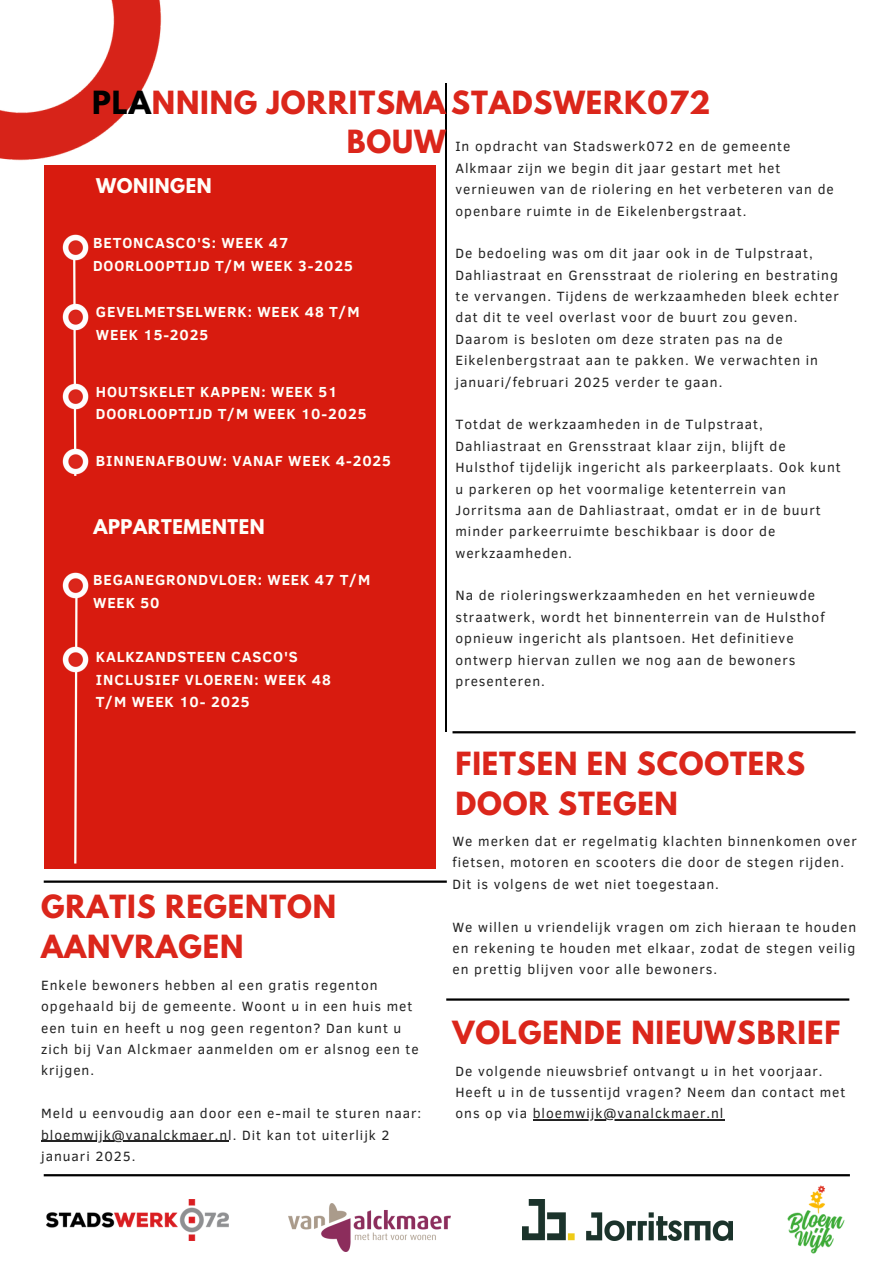
<style>
.page{position:relative;width:894px;height:1264px;background:#fff}
.page>*{position:absolute;margin:0;border:0;box-sizing:border-box;transform-origin:0 0}
.t1{font:700 28.35px/39.3px "League Spartan";letter-spacing:.03em;color:#db261b}
.t2{font:700 18px "League Spartan";letter-spacing:.03em;color:#fffff9}
.t3{font:700 15px/22.5px "Clear Sans";letter-spacing:.06em;color:#fffff9}
.t4{font:13.8px/21.3px "Clear Sans";letter-spacing:.07em;color:#222}
.s1{color:#000}
</style>
<div class="page">
<hr style="left:44px;top:1174px;width:805px;height:2px;background:#000">
<img style="left:0;top:0;width:162px;height:161px">
<img style="left:787px;top:1185px;width:58px;height:69px">
<img style="left:288px;top:1203px;width:162px;height:48px">
<img style="left:46px;top:1199px;width:183px;height:41px">
<img style="left:522px;top:1199px;width:209px;height:41px">
<hr style="left:44px;top:880px;width:402px;height:2px;background:#000">
<hr style="left:446px;top:998px;width:403px;height:2px;background:#000">
<hr style="left:452px;top:731px;width:403px;height:2px;background:#000">
<hr style="left:445px;top:84px;width:1px;height:648px;background:#000">
<hr style="left:41px;top:1140px;width:187px;height:1px;background:#222">
<hr style="left:532px;top:1119px;width:192px;height:1px;background:#222">
<div style="left:44px;top:165px;width:391px;height:704px;background:#d81b0f"></div>
<svg style="left:73px;top:262px;width:4px;height:186px"></svg>
<img style="left:62px;top:234px;width:27px;height:28px">
<img style="left:62px;top:303px;width:27px;height:28px">
<img style="left:62px;top:382px;width:27px;height:28px">
<img style="left:62px;top:448px;width:27px;height:28px">
<img style="left:62px;top:572px;width:27px;height:26px">
<svg style="left:73px;top:594px;width:6px;height:270px"></svg>
<img style="left:62px;top:645px;width:27px;height:29px">
<p class="t1" style="left:92px;top:86px;width:619px;text-align:center"><span class="s1">PLA</span>NNING JORRITSMA STADSWERK072<br>BOUW</p>
<p class="t4" style="left:455px;top:135px;width:380px">In opdracht van Stadswerk072 en de gemeente Alkmaar zijn we begin dit jaar gestart met het vernieuwen van de riolering en het verbeteren van de openbare ruimte in de Eikelenbergstraat.</p>
<p class="t4" style="left:455px;top:242px;width:385px">De bedoeling was om dit jaar ook in de Tulpstraat, Dahliastraat en Grensstraat de riolering en bestrating te vervangen. Tijdens de werkzaamheden bleek echter dat dit te veel overlast voor de buurt zou geven.<br>Daarom is besloten om deze straten pas na de Eikelenbergstraat aan te pakken. We verwachten in januari/februari 2025 verder te gaan.</p>
<p class="t4" style="left:455px;top:413px;width:386px">Totdat de werkzaamheden in de Tulpstraat, Dahliastraat en Grensstraat klaar zijn, blijft de Hulsthof tijdelijk ingericht als parkeerplaats. Ook kunt u parkeren op het voormalige ketenterrein van Jorritsma aan de Dahliastraat, omdat er in de buurt minder parkeerruimte beschikbaar is door de werkzaamheden.</p>
<p class="t4" style="left:455px;top:584px;width:370px">Na de rioleringswerkzaamheden en het vernieuwde straatwerk, wordt het binnenterrein van de Hulsthof opnieuw ingericht als plantsoen. Het definitieve ontwerp hiervan zullen we nog aan de bewoners presenteren.</p>
<p class="t2" style="left:96px;top:177px;width:117px">WONINGEN</p>
<h3 class="t3" style="left:93px;top:231px;width:261px">BETONCASCO'S: WEEK 47<br>DOORLOOPTIJD T/M WEEK 3-2025</h3>
<h3 class="t3" style="left:96px;top:300px;width:265px">GEVELMETSELWERK: WEEK 48 T/M<br>WEEK 15-2025</h3>
<h3 class="t3" style="left:96px;top:379px;width:272px">HOUTSKELET KAPPEN: WEEK 51<br>DOORLOOPTIJD T/M WEEK 10-2025</h3>
<h2 class="t3" style="left:96px;top:448px;width:296px">BINNENAFBOUW: VANAF WEEK 4-2025</h2>
<p class="t2" style="left:93px;top:518px;width:173px">APPARTEMENTEN</p>
<h3 class="t3" style="left:93px;top:568px;width:278px">BEGANEGRONDVLOER: WEEK 47 T/M<br>WEEK 50</h3>
<p class="t3" style="left:96px;top:645px;width:236px">KALKZANDSTEEN CASCO'S<br>INCLUSIEF VLOEREN: WEEK 48<br>T/M WEEK 10- 2025</p>
<h1 class="t1" style="left:41px;top:891px;width:296px">GRATIS REGENTON<br>AANVRAGEN</h1>
<h1 class="t4" style="left:41px;top:973px;width:379px">Enkele bewoners hebben al een gratis regenton opgehaald bij de gemeente. Woont u in een huis met een tuin en heeft u nog geen regenton? Dan kunt u zich bij Van Alckmaer aanmelden om er alsnog een te krijgen.</h1>
<p class="t4" style="left:41px;top:1101px;width:381px">Meld u eenvoudig aan door een e-mail te sturen naar:</p>
<p class="t4" style="left:41px;top:1123px;width:350px">bloemwijk@vanalckmaer.nl. Dit kan tot uiterlijk 2 januari 2025.</p>
<p class="t1" style="left:455px;top:747px;width:351px">FIETSEN EN SCOOTERS<br>DOOR STEGEN</p>
<p class="t4" style="left:452px;top:829px;width:405px">We merken dat er regelmatig klachten binnenkomen over fietsen, motoren en scooters die door de stegen rijden.<br>Dit is volgens de wet niet toegestaan.</p>
<h1 class="t4" style="left:452px;top:915px;width:405px;text-align:justify">We willen u vriendelijk vragen om zich hieraan te houden en rekening te houden met elkaar, zodat de stegen veilig en prettig blijven voor alle bewoners.</h1>
<p class="t1" style="left:452px;top:1016px;width:389px">VOLGENDE NIEUWSBRIEF</p>
<p class="t4" style="left:455px;top:1059px;width:391px">De volgende nieuwsbrief ontvangt u in het voorjaar.<br>Heeft u in de tussentijd vragen? Neem dan contact met ons op via bloemwijk@vanalckmaer.nl</p>
</div>
